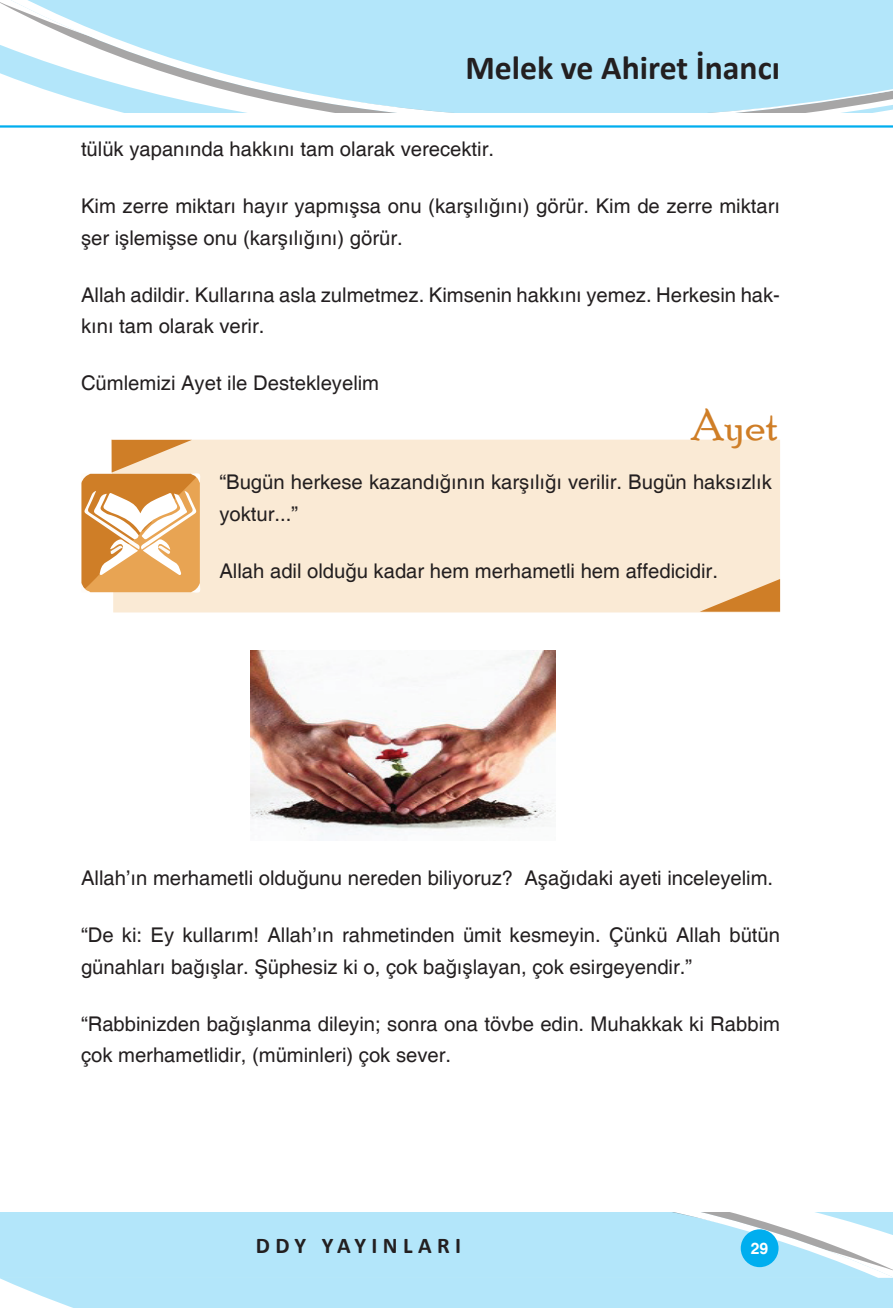
<style>
.page{position:relative;width:893px;height:1308px;background:#fff}
.page>*{position:absolute;margin:0;border:0;box-sizing:border-box;transform-origin:0 0}
.t1{font:45px "Poor Richard";color:#cf7e27}
.t2{font:700 33.75px "Calibri";color:#231f20}
.t3{font:700 22.5px "Calibri";letter-spacing:.24em;color:#231f20}
.t4{font:20.25px/31.5px "Helvetica";color:#231f20}
.t5{font:700 15.75px "Helvetica";color:#fff}
</style>
<div class="page">
<svg style="left:0;top:1213px;width:893px;height:94px;background:#b5e6f9"></svg>
<svg style="left:0;top:0;width:893px;height:45px;background:#b8e6f9"></svg>
<svg style="left:0;top:45px;width:893px;height:67px;fill:#b3e6fa"></svg>
<hr style="left:0;top:125px;width:893px;height:3px;background:#00aeef">
<div style="left:111px;top:439px;width:669px;height:173px;background:#faead5"></div>
<svg style="left:700px;top:579px;width:80px;height:32px;background:#e4b57f"></svg>
<svg style="left:81px;top:440px;width:120px;height:153px"></svg>
<img style="left:250px;top:650px;width:305px;height:186px">
<h2 class="t2" style="left:465px;top:44px;width:316px">Melek ve Ahiret İnancı</h2>
<p class="t4" style="left:81px;top:134px;width:415px">tülük yapanında hakkını tam olarak verecektir.</p>
<p class="t4" style="left:81px;top:191px;width:701px">Kim zerre miktarı hayır yapmışsa onu (karşılığını) görür. Kim de zerre miktarı şer işlemişse onu (karşılığını) görür.</p>
<p class="t4" style="left:81px;top:280px;width:700px">Allah adildir. Kullarına asla zulmetmez. Kimsenin hakkını yemez. Herkesin hak&shy;kını tam olarak verir.</p>
<p class="t4" style="left:81px;top:368px;width:300px">Cümlemizi Ayet ile Destekleyelim</p>
<h1 class="t1" style="left:691px;top:399px;width:89px">Ayet</h1>
<p class="t4" style="left:219px;top:467px;width:554px">“Bugün herkese kazandığının karşılığı verilir. Bugün haksızlık yoktur...”</p>
<p class="t4" style="left:219px;top:556px;width:500px">Allah adil olduğu kadar hem merhametli hem affedicidir.</p>
<p class="t4" style="left:81px;top:863px;width:694px">Allah’ın merhametli olduğunu nereden biliyoruz? Aşağıdaki ayeti inceleyelim.</p>
<p class="t4" style="left:81px;top:920px;width:701px">“De ki: Ey kullarım! Allah’ın rahmetinden ümit kesmeyin. Çünkü Allah bütün günahları bağışlar. Şüphesiz ki o, çok bağışlayan, çok esirgeyendir.”</p>
<p class="t4" style="left:81px;top:1008px;width:700px">“Rabbinizden bağışlanma dileyin; sonra ona tövbe edin. Muhakkak ki Rabbim çok merhametlidir, (müminleri) çok sever.</p>
<p class="t3" style="left:256px;top:1229px;width:207px">DDY YAYINLARI</p>
<p class="t5" style="left:751px;top:1238px;width:19px">29</p>
</div>
